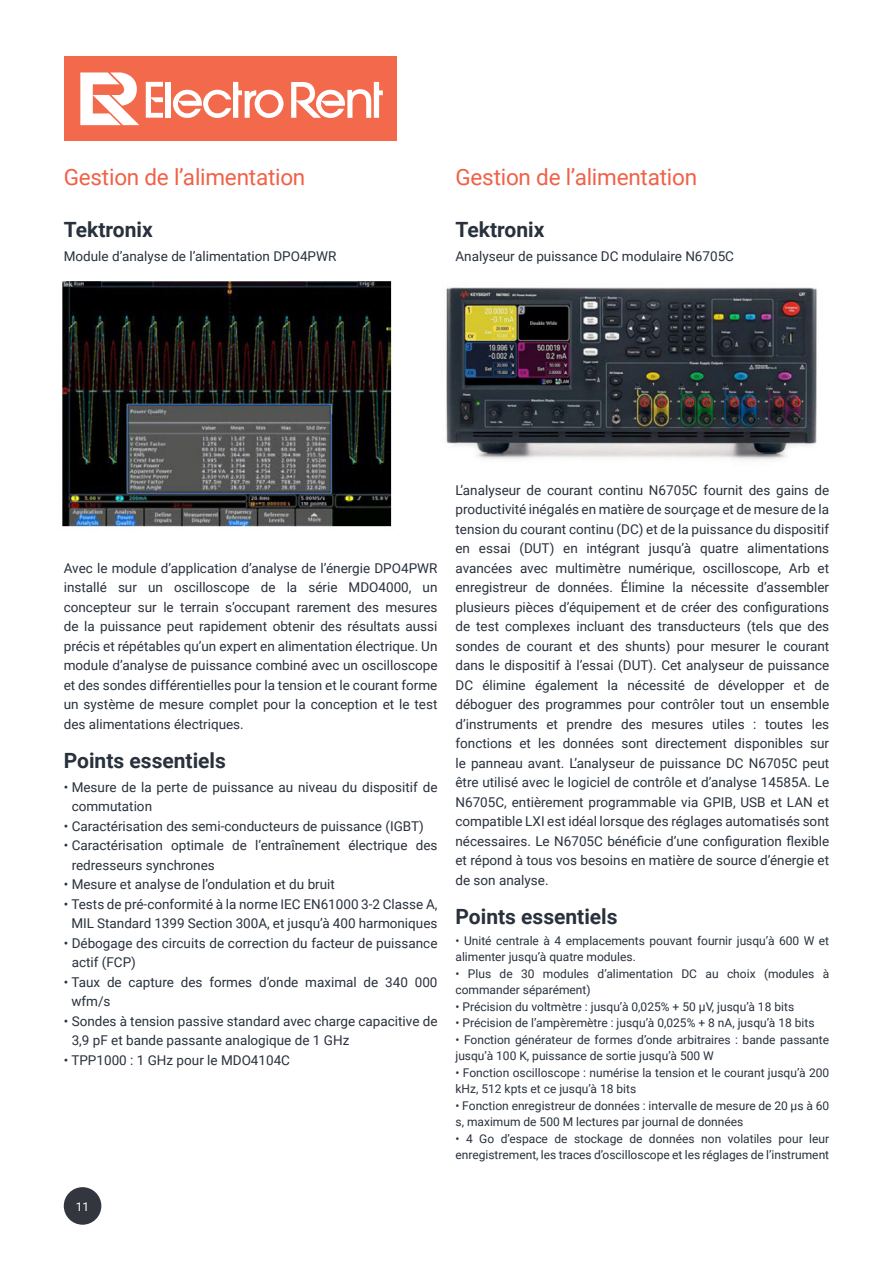
<style>
.page{position:relative;width:893px;height:1263px;background:#fff}
.page>*{position:absolute;margin:0;border:0;box-sizing:border-box;transform-origin:0 0}
.t1{font:22.5px "Roboto";letter-spacing:-.01em;color:#f06147}
.t2{font:700 21px "Roboto";color:#29313c}
.t3{font:13.5px/19.5px "Roboto";color:#29313c}
.t4{font:12px/16.5px "Roboto";color:#29313c}
.t5{font:12px "Roboto";color:#fff}
</style>
<div class="page">
<div style="left:64px;top:1187px;width:37px;height:38px;background:#33363f;border-radius:50%"></div>
<div style="left:64px;top:56px;width:333px;height:85px;background:#f2694b"></div>
<svg style="left:291px;top:82px;width:92px;height:36px"></svg>
<svg style="left:146px;top:82px;width:17px;height:36px"></svg>
<div style="left:166px;top:82px;width:5px;height:36px;background:#fff"></div>
<svg style="left:173px;top:82px;width:111px;height:36px"></svg>
<svg style="left:80px;top:72px;width:59px;height:53px"></svg>
<img style="left:62px;top:281px;width:330px;height:246px">
<img style="left:446px;top:287px;width:371px;height:173px">
<p class="t1" style="left:64px;top:162px;width:243px">Gestion de l’alimentation</p>
<p class="t2" style="left:64px;top:215px;width:90px">Tektronix</p>
<p class="t3" style="left:64px;top:246px;width:274px">Module d’analyse de l’alimentation DPO4PWR</p>
<p class="t1" style="left:455px;top:162px;width:243px">Gestion de l’alimentation</p>
<p class="t2" style="left:455px;top:215px;width:90px">Tektronix</p>
<p class="t3" style="left:455px;top:246px;width:280px">Analyseur de puissance DC modulaire N6705C</p>
<p class="t3" style="left:64px;top:558px;width:375px;text-align:justify">Avec le module d’application d’analyse de l’énergie DPO4PWR installé sur un oscilloscope de la série MDO4000, un concepteur sur le terrain s’occupant rarement des mesures de la puissance peut rapidement obtenir des résultats aussi précis et répétables qu’un expert en alimentation électrique. Un module d’analyse de puissance combiné avec un oscilloscope et des sondes différentielles pour la tension et le courant forme un système de mesure complet pour la conception et le test des alimentations électriques.</p>
<p class="t2" style="left:64px;top:746px;width:164px">Points essentiels</p>
<p class="t3" style="left:72px;top:777px;width:367px;text-indent:-8px">• Mesure de la perte de puissance au niveau du dispositif de commutation</p>
<p class="t3" style="left:64px;top:816px;width:361px">• Caractérisation des semi-conducteurs de puissance (IGBT)</p>
<p class="t3" style="left:72px;top:835px;width:367px;text-indent:-8px">• Caractérisation optimale de l’entraînement électrique des redresseurs synchrones</p>
<p class="t3" style="left:64px;top:874px;width:273px">• Mesure et analyse de l’ondulation et du bruit</p>
<p class="t3" style="left:64px;top:894px;width:375px;text-align:center">• Tests de pré-conformité à la norme IEC EN61000 3-2 Classe A,<br>MIL Standard 1399 Section 300A, et jusqu’à 400 harmoniques</p>
<p class="t3" style="left:72px;top:933px;width:367px;text-indent:-8px">• Débogage des circuits de correction du facteur de puissance actif (FCP)</p>
<p class="t3" style="left:71px;top:972px;width:368px;text-indent:-8px">• Taux de capture des formes d’onde maximal de 340 000 wfm/s</p>
<p class="t3" style="left:72px;top:1011px;width:367px;text-indent:-8px">• Sondes à tension passive standard avec charge capacitive de<br>3,9 pF et bande passante analogique de 1 GHz</p>
<p class="t3" style="left:64px;top:1050px;width:228px">• TPP1000 : 1 GHz pour le MDO4104C</p>
<p class="t5" style="left:76px;top:1198px;width:15px">11</p>
<p class="t3" style="left:455px;top:480px;width:375px;text-align:justify">L’analyseur de courant continu N6705C fournit des gains de productivité inégalés en matière de sourçage et de mesure de la tension du courant continu (DC) et de la puissance du dispositif en essai (DUT) en intégrant jusqu’à quatre alimentations avancées avec multimètre numérique, oscilloscope, Arb et enregistreur de données. Élimine la nécessite d’assembler plusieurs pièces d’équipement et de créer des configurations de test complexes incluant des transducteurs (tels que des sondes de courant et des shunts) pour mesurer le courant dans le dispositif à l’essai (DUT). Cet analyseur de puissance DC élimine également la nécessité de développer et de déboguer des programmes pour contrôler tout un ensemble d’instruments et prendre des mesures utiles : toutes les fonctions et les données sont directement disponibles sur le panneau avant. L’analyseur de puissance DC N6705C peut être utilisé avec le logiciel de contrôle et d’analyse 14585A. Le N6705C, entièrement programmable via GPIB, USB et LAN et compatible LXI est idéal lorsque des réglages automatisés sont nécessaires. Le N6705C bénéficie d’une configuration flexible et répond à tous vos besoins en matière de source d’énergie et de son analyse.</p>
<p class="t2" style="left:455px;top:902px;width:164px">Points essentiels</p>
<p class="t4" style="left:455px;top:932px;width:375px">• Unité centrale à 4 emplacements pouvant fournir jusqu’à 600 W et alimenter jusqu’à quatre modules.</p>
<p class="t4" style="left:455px;top:965px;width:375px">• Plus de 30 modules d’alimentation DC au choix (modules à commander séparément)</p>
<p class="t4" style="left:455px;top:998px;width:340px">• Précision du voltmètre : jusqu’à 0,025% + 50 μV, jusqu’à 18 bits</p>
<p class="t4" style="left:455px;top:1014px;width:361px">• Précision de l’ampèremètre : jusqu’à 0,025% + 8 nA, jusqu’à 18 bits</p>
<p class="t4" style="left:455px;top:1031px;width:375px">• Fonction générateur de formes d’onde arbitraires : bande passante jusqu’à 100 K, puissance de sortie jusqu’à 500 W</p>
<p class="t4" style="left:455px;top:1064px;width:375px">• Fonction oscilloscope : numérise la tension et le courant jusqu’à 200 kHz, 512 kpts et ce jusqu’à 18 bits</p>
<p class="t4" style="left:455px;top:1097px;width:375px">• Fonction enregistreur de données : intervalle de mesure de 20 μs à 60 s, maximum de 500 M lectures par journal de données</p>
<p class="t4" style="left:455px;top:1130px;width:375px">• 4 Go d’espace de stockage de données non volatiles pour leur enregistrement, les traces d’oscilloscope et les réglages de l’instrument</p>
</div>
